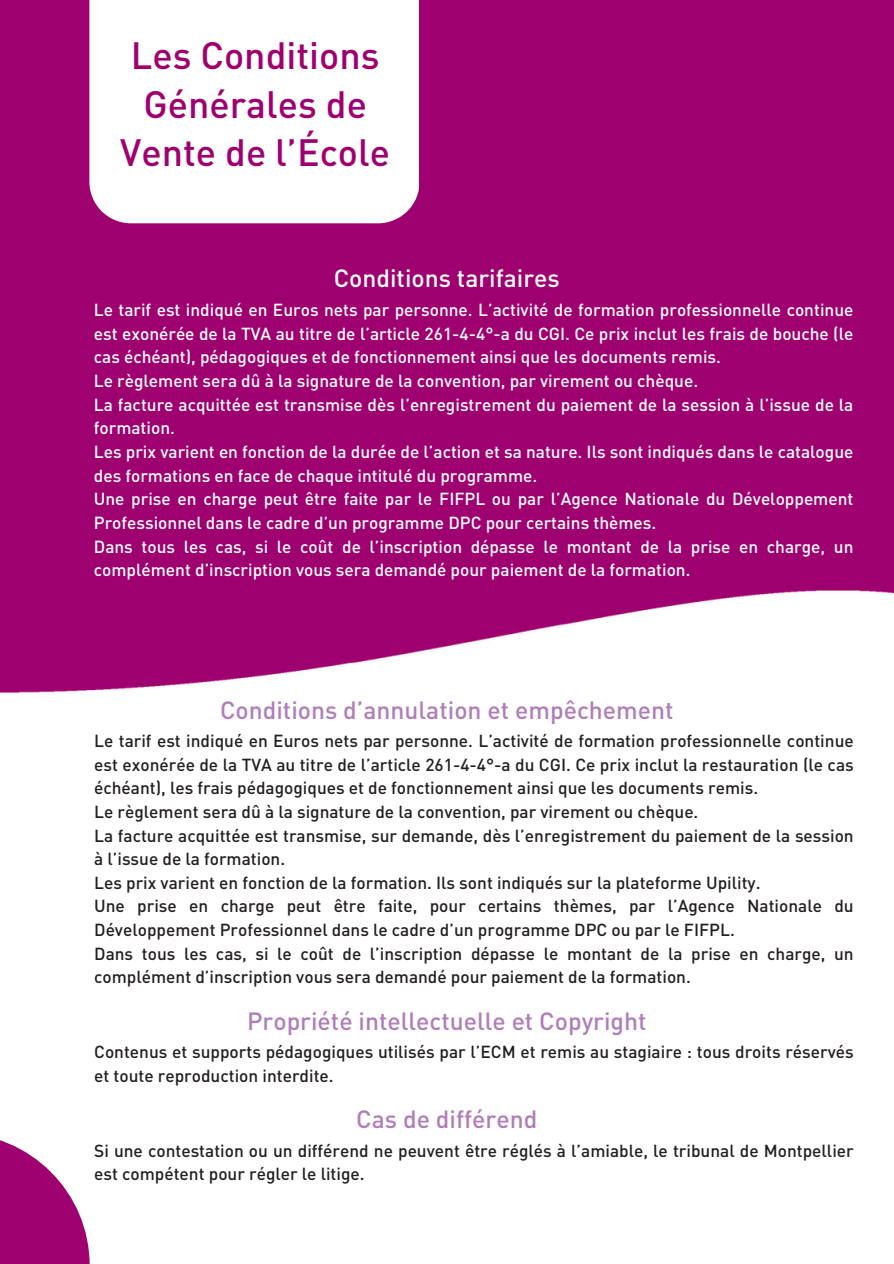
<style>
.page{position:relative;width:894px;height:1264px;background:#fff}
.page>*{position:absolute;margin:0;border:0;box-sizing:border-box;transform-origin:0 0}
.t1{font:500 37.65px/48.3px "DINOT";color:#9f006f;text-align:center}
.t2{font:500 24.6px "DINOT";color:#b07eb9}
.t3{font:500 24.6px "DINOT";color:#fff}
.t4{font:500 17.25px/23.7px "DINOT";color:#231f20}
.t5{font:500 17.25px/23.7px "DINOT";color:#fff}
</style>
<div class="page">
<div style="left:0;top:0;width:893px;height:722px;background:#9f006f"></div>
<div style="left:89px;top:0;width:330px;height:223px;background:#fff"></div>
<img style="left:0;top:590px;width:893px;height:132px">
<svg style="left:0;top:1140px;width:90px;height:123px;fill:#9f006f"></svg>
<p class="t1" style="left:120px;top:30px;width:271px">Les Conditions<br>Générales de<br>Vente de l’École</p>
<p class="t3" style="left:333px;top:261px;width:227px">Conditions tarifaires</p>
<h1 class="t5" style="left:94px;top:297px;width:760px;text-align:justify">Le tarif est indiqué en Euros nets par personne. L’activité de formation professionnelle continue est exonérée de la TVA au titre de l’article 261-4-4°-a du CGI. Ce prix inclut les frais de bouche (le cas échéant), pédagogiques et de fonctionnement ainsi que les documents remis.</h1>
<h2 class="t5" style="left:94px;top:368px;width:605px">Le règlement sera dû à la signature de la convention, par virement ou chèque.</h2>
<p class="t5" style="left:94px;top:392px;width:760px">La facture acquittée est transmise dès l’enregistrement du paiement de la session à l’issue de la formation.</p>
<p class="t5" style="left:94px;top:439px;width:760px">Les prix varient en fonction de la durée de l’action et sa nature. Ils sont indiqués dans le catalogue des formations en face de chaque intitulé du programme.</p>
<p class="t5" style="left:94px;top:486px;width:760px">Une prise en charge peut être faite par le FIFPL ou par l’Agence Nationale du Développement<br>Professionnel dans le cadre d’un programme DPC pour certains thèmes.</p>
<p class="t5" style="left:94px;top:533px;width:760px">Dans tous les cas, si le coût de l’inscription dépasse le montant de la prise en charge, un complément d’inscription vous sera demandé pour paiement de la formation.</p>
<p class="t2" style="left:220px;top:693px;width:455px">Conditions d’annulation et empêchement</p>
<h2 class="t4" style="left:94px;top:728px;width:760px;text-align:justify">Le tarif est indiqué en Euros nets par personne. L’activité de formation professionnelle continue est exonérée de la TVA au titre de l’article 261-4-4°-a du CGI. Ce prix inclut la restauration (le cas échéant), les frais pédagogiques et de fonctionnement ainsi que les documents remis.</h2>
<p class="t4" style="left:94px;top:799px;width:605px">Le règlement sera dû à la signature de la convention, par virement ou chèque.</p>
<p class="t4" style="left:94px;top:822px;width:760px">La facture acquittée est transmise, sur demande, dès l’enregistrement du paiement de la session à l’issue de la formation.</p>
<p class="t4" style="left:94px;top:870px;width:667px">Les prix varient en fonction de la formation. Ils sont indiqués sur la plateforme Upility.</p>
<p class="t4" style="left:94px;top:893px;width:760px">Une prise en charge peut être faite, pour certains thèmes, par l’Agence Nationale du<br>Développement Professionnel dans le cadre d’un programme DPC ou par le FIFPL.</p>
<p class="t4" style="left:94px;top:940px;width:760px">Dans tous les cas, si le coût de l’inscription dépasse le montant de la prise en charge, un complément d’inscription vous sera demandé pour paiement de la formation.</p>
<p class="t2" style="left:247px;top:1004px;width:401px">Propriété intellectuelle et Copyright</p>
<h2 class="t4" style="left:94px;top:1039px;width:760px">Contenus et supports pédagogiques utilisés par l’ECM et remis au stagiaire : tous droits réservés et toute reproduction interdite.</h2>
<p class="t2" style="left:356px;top:1102px;width:182px">Cas de différend</p>
<h2 class="t4" style="left:94px;top:1137px;width:760px">Si une contestation ou un différend ne peuvent être réglés à l’amiable, le tribunal de Montpellier est compétent pour régler le litige.</h2>
</div>
